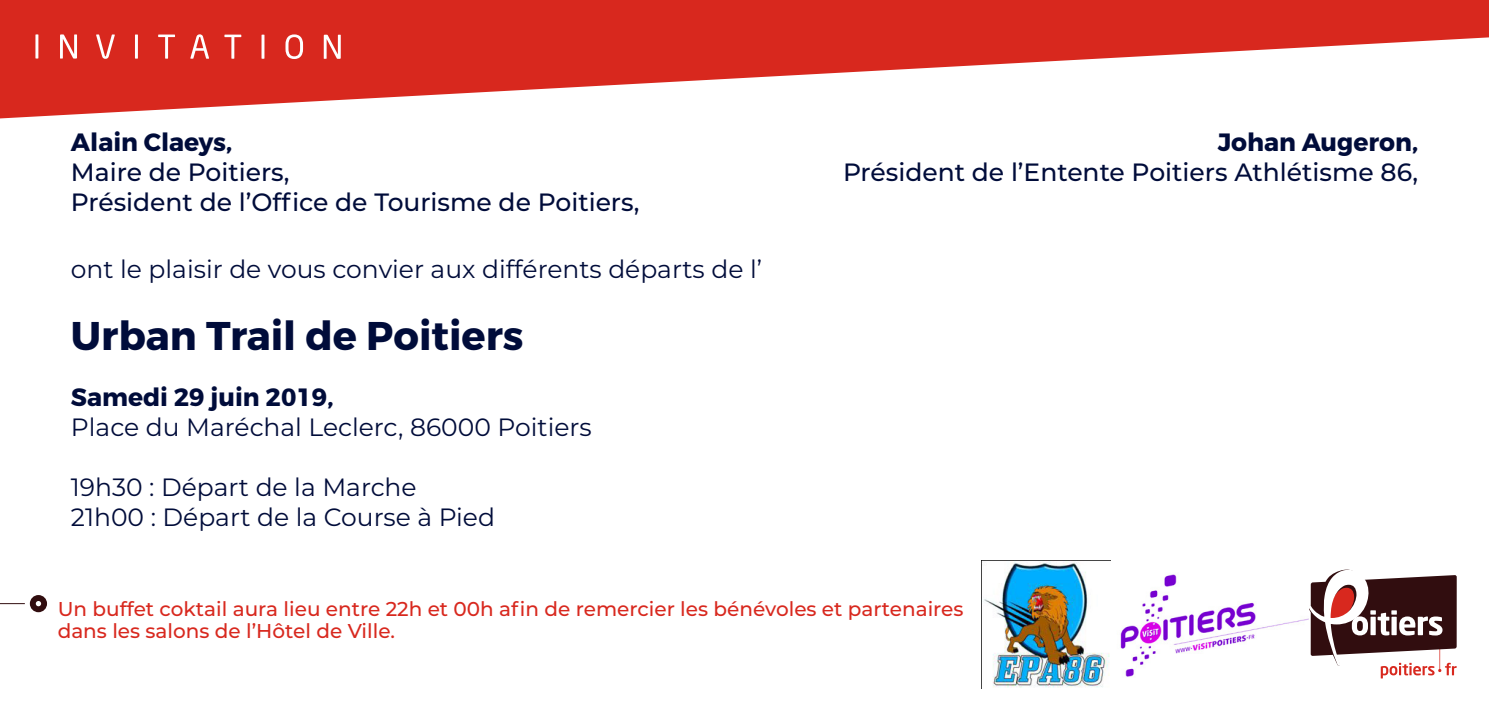
<style>
.page{position:relative;width:1489px;height:709px;background:#fff}
.page>*{position:absolute;margin:0;border:0;box-sizing:border-box;transform-origin:0 0}
.t1{font:700 40px "Montserrat";color:#000c3a}
.t2{font:25px "Montserrat";color:#000c3a}
.t3{font:500 25px "Montserrat";color:#000c3a}
.t4{font:700 25px "Montserrat";color:#000c3a}
.t5{font:500 20px/22.5px "Montserrat";color:#d8281e}
</style>
<div class="page">
<svg style="left:0;top:0;width:1488px;height:119px;fill:#d8281e"></svg>
<hr style="left:35px;top:34px;width:3px;height:25px;background:#fff">
<svg style="left:60px;top:34px;width:17px;height:25px"></svg>
<svg style="left:96px;top:34px;width:19px;height:25px"></svg>
<hr style="left:135px;top:35px;width:3px;height:24px;background:#fff">
<svg style="left:158px;top:35px;width:17px;height:24px"></svg>
<svg style="left:190px;top:34px;width:19px;height:25px"></svg>
<svg style="left:224px;top:35px;width:17px;height:24px"></svg>
<hr style="left:261px;top:35px;width:3px;height:24px;background:#fff">
<svg style="left:285px;top:34px;width:18px;height:25px"></svg>
<svg style="left:324px;top:35px;width:17px;height:24px"></svg>
<svg style="left:1307px;top:569px;width:149px;height:109px"></svg>
<div style="left:30px;top:595px;width:17px;height:17px;background:#310d0f;border-radius:50%"></div>
<svg style="left:36px;top:601px;width:5px;height:5px"></svg>
<svg style="left:0;top:603px;width:25px;height:1px"></svg>
<img style="left:1109px;top:560px;width:198px;height:117px">
<img style="left:981px;top:560px;width:128px;height:128px">
<p class="t4" style="left:71px;top:126px;width:163px">Alain Claeys,</p>
<p class="t3" style="left:71px;top:154px;width:220px">Maire de Poitiers,</p>
<p class="t3" style="left:71px;top:184px;width:570px">Président de l’Office de Tourisme de Poitiers,</p>
<p class="t2" style="left:71px;top:252px;width:692px">ont le plaisir de vous convier aux différents départs de l’</p>
<p class="t1" style="left:71px;top:311px;width:454px">Urban Trail de Poitiers</p>
<p class="t4" style="left:71px;top:381px;width:264px">Samedi 29 juin 2019,</p>
<p class="t2" style="left:71px;top:409px;width:522px">Place du Maréchal Leclerc, 86000 Poitiers</p>
<p class="t2" style="left:71px;top:469px;width:347px">19h30 : Départ de la Marche</p>
<p class="t2" style="left:71px;top:499px;width:425px">21h00 : Départ de la Course à Pied</p>
<p class="t4" style="left:1217px;top:126px;width:202px">Johan Augeron,</p>
<p class="t3" style="left:843px;top:154px;width:576px">Président de l’Entente Poitiers Athlétisme 86,</p>
<p class="t5" style="left:58px;top:596px;width:907px">Un buffet coktail aura lieu entre 22h et 00h afin de remercier les bénévoles et partenaires dans les salons de l’Hôtel de Ville.</p>
</div>
